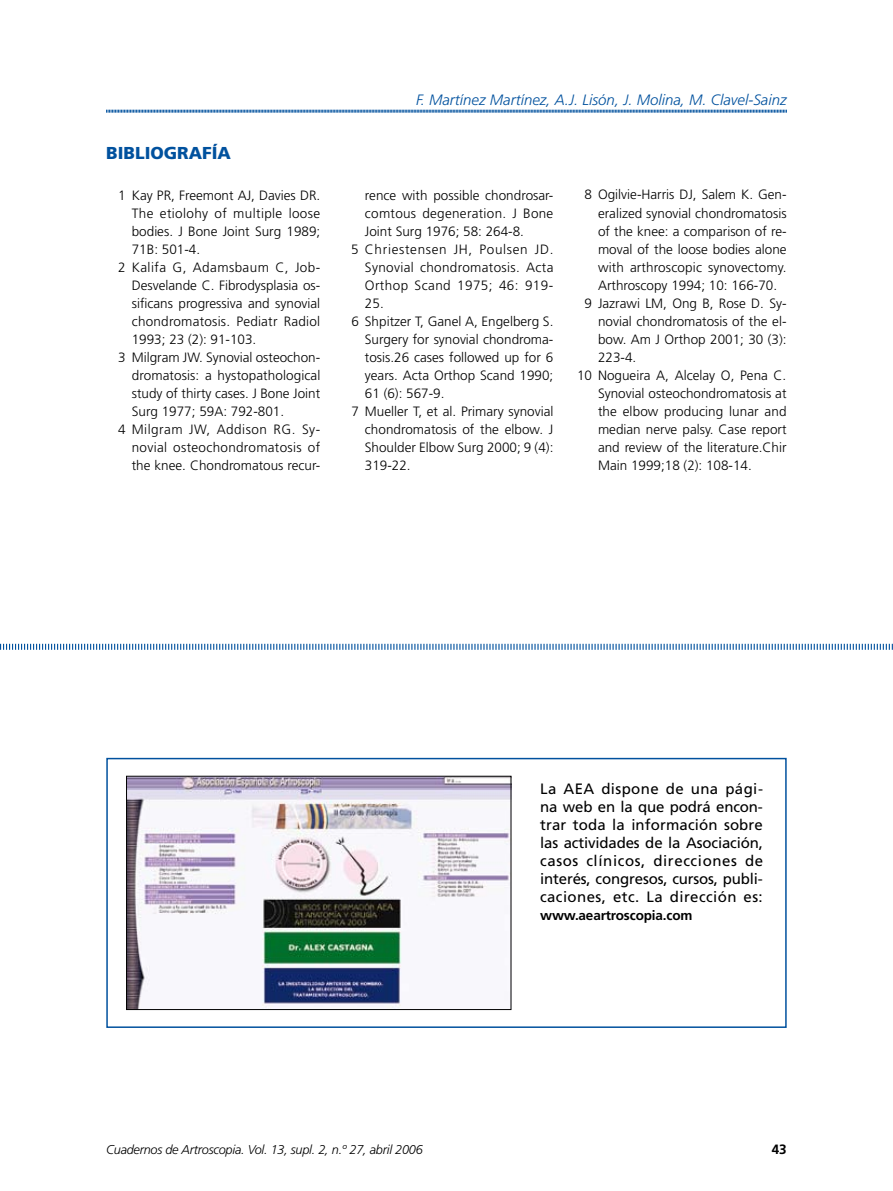
<style>
.page{position:relative;width:893px;height:1191px;background:#fff}
.page>*{position:absolute;margin:0;border:0;box-sizing:border-box;transform-origin:0 0}
.t1{font:900 17.25px "Frutiger LT Std";color:#00519e}
.t2{font:15px/18px "Frutiger LT Std";letter-spacing:-.01em;color:#000;text-align:justify}
.t3{font:italic 300 15px "Frutiger LT Std";color:#00519e}
.t4{font:300 13.5px "Frutiger LT Std";color:#000}
.t5{font:300 13.5px "Frutiger LT Std";letter-spacing:.025em;color:#000}
.t6{font:300 13.5px "Frutiger LT Std";letter-spacing:.02em;color:#000}
.t7{font:300 13.5px "Frutiger LT Std";letter-spacing:.03em;color:#000}
.t8{font:300 13.5px "Frutiger LT Std";letter-spacing:.05em;color:#000}
.t9{font:300 13.5px "Frutiger LT Std";letter-spacing:.035em;color:#000}
.t10{font:700 13.5px "Frutiger LT Std";letter-spacing:-.01em;color:#000}
.t11{font:italic 300 12.75px "Frutiger LT Std";letter-spacing:-.02em;color:#000}
</style>
<div class="page">
<svg style="left:106px;top:109px;width:681px;height:4px;background:#7fa7cd"></svg>
<div style="left:106px;top:758px;width:681px;height:270px;border:2px solid #00519e"></div>
<img style="left:128px;top:778px;width:381px;height:230px">
<div style="left:126px;top:776px;width:385px;height:234px;border:1px solid #000"></div>
<svg style="left:0;top:643px;width:893px;height:7px"></svg>
<p class="t1" style="left:106px;top:142px;width:116px">BIBLIOGRAFÍA</p>
<p class="t4" style="left:118px;top:187px;width:204px">1 Kay PR, Freemont AJ, Davies DR.</p>
<p class="t5" style="left:132px;top:205px;width:190px">The etiolohy of multiple loose</p>
<p class="t4" style="left:132px;top:223px;width:190px">bodies. J Bone Joint Surg 1989;</p>
<p class="t4" style="left:132px;top:241px;width:70px">71B: 501-4.</p>
<p class="t7" style="left:118px;top:259px;width:203px">2 Kalifa G, Adamsbaum C, Job-</p>
<p class="t4" style="left:132px;top:277px;width:190px">Desvelande C. Fibrodysplasia os-</p>
<p class="t4" style="left:132px;top:295px;width:190px">sificans progressiva and synovial</p>
<p class="t6" style="left:132px;top:313px;width:190px">chondromatosis. Pediatr Radiol</p>
<p class="t4" style="left:132px;top:331px;width:126px">1993; 23 (2): 91-103.</p>
<p class="t4" style="left:118px;top:349px;width:204px">3 Milgram JW. Synovial osteochon-</p>
<p class="t4" style="left:132px;top:367px;width:190px">dromatosis: a hystopathological</p>
<p class="t4" style="left:132px;top:385px;width:190px">study of thirty cases. J Bone Joint</p>
<p class="t4" style="left:132px;top:403px;width:154px">Surg 1977; 59A: 792-801.</p>
<p class="t9" style="left:118px;top:421px;width:204px">4 Milgram JW, Addison RG. Sy-</p>
<p class="t5" style="left:132px;top:439px;width:190px">novial osteochondromatosis of</p>
<p class="t4" style="left:132px;top:457px;width:190px">the knee. Chondromatous recur-</p>
<p class="t3" style="left:416px;top:92px;width:372px">F. Martínez Martínez, A.J. Lisón, J. Molina, M. Clavel-Sainz</p>
<p class="t4" style="left:365px;top:187px;width:190px">rence with possible chondrosar-</p>
<p class="t6" style="left:365px;top:205px;width:190px">comtous degeneration. J Bone</p>
<p class="t4" style="left:365px;top:223px;width:161px">Joint Surg 1976; 58: 264-8.</p>
<p class="t8" style="left:351px;top:241px;width:204px">5 Chriestensen JH, Poulsen JD.</p>
<p class="t5" style="left:365px;top:259px;width:190px">Synovial chondromatosis. Acta</p>
<p class="t7" style="left:365px;top:277px;width:190px">Orthop Scand 1975; 46: 919-</p>
<p class="t4" style="left:365px;top:295px;width:21px">25.</p>
<p class="t4" style="left:351px;top:313px;width:204px">6 Shpitzer T, Ganel A, Engelberg S.</p>
<p class="t4" style="left:365px;top:331px;width:190px">Surgery for synovial chondroma-</p>
<p class="t4" style="left:365px;top:349px;width:190px">tosis.26 cases followed up for 6</p>
<p class="t4" style="left:365px;top:367px;width:190px">years. Acta Orthop Scand 1990;</p>
<p class="t4" style="left:365px;top:385px;width:81px">61 (6): 567-9.</p>
<p class="t4" style="left:351px;top:403px;width:204px">7 Mueller T, et al. Primary synovial</p>
<p class="t4" style="left:365px;top:421px;width:190px">chondromatosis of the elbow. J</p>
<p class="t4" style="left:365px;top:439px;width:190px">Shoulder Elbow Surg 2000; 9 (4):</p>
<p class="t4" style="left:365px;top:457px;width:47px">319-22.</p>
<p class="t4" style="left:584px;top:187px;width:204px">8 Ogilvie-Harris DJ, Salem K. Gen-</p>
<p class="t4" style="left:598px;top:205px;width:190px">eralized synovial chondromatosis</p>
<p class="t4" style="left:598px;top:223px;width:190px">of the knee: a comparison of re-</p>
<p class="t4" style="left:598px;top:241px;width:190px">moval of the loose bodies alone</p>
<p class="t4" style="left:598px;top:259px;width:190px">with arthroscopic synovectomy.</p>
<p class="t4" style="left:598px;top:277px;width:181px">Arthroscopy 1994; 10: 166-70.</p>
<p class="t4" style="left:584px;top:295px;width:204px">9 Jazrawi LM, Ong B, Rose D. Sy-</p>
<p class="t4" style="left:598px;top:313px;width:190px">novial chondromatosis of the el-</p>
<p class="t4" style="left:598px;top:331px;width:190px">bow. Am J Orthop 2001; 30 (3):</p>
<p class="t4" style="left:598px;top:349px;width:40px">223-4.</p>
<p class="t4" style="left:577px;top:367px;width:211px">10 Nogueira A, Alcelay O, Pena C.</p>
<p class="t4" style="left:598px;top:385px;width:190px">Synovial osteochondromatosis at</p>
<p class="t4" style="left:598px;top:403px;width:190px">the elbow producing lunar and</p>
<p class="t4" style="left:598px;top:421px;width:190px">median nerve palsy. Case report</p>
<p class="t4" style="left:598px;top:439px;width:190px">and review of the literature.Chir</p>
<p class="t4" style="left:598px;top:457px;width:155px">Main 1999;18 (2): 108-14.</p>
<p class="t2" style="left:540px;top:779px;width:224px">La AEA dispone de una pági&shy;na web en la que podrá encon&shy;trar toda la información sobre las actividades de la Asociación, casos clínicos, direcciones de interés, congresos, cursos, publi&shy;caciones, etc. La dirección es:</p>
<p class="t10" style="left:540px;top:907px;width:154px">www.aeartroscopia.com</p>
<p class="t11" style="left:106px;top:1142px;width:318px">Cuadernos de Artroscopia. Vol. 13, supl. 2, n.º 27, abril 2006</p>
<p class="t10" style="left:772px;top:1141px;width:17px">43</p>
</div>
